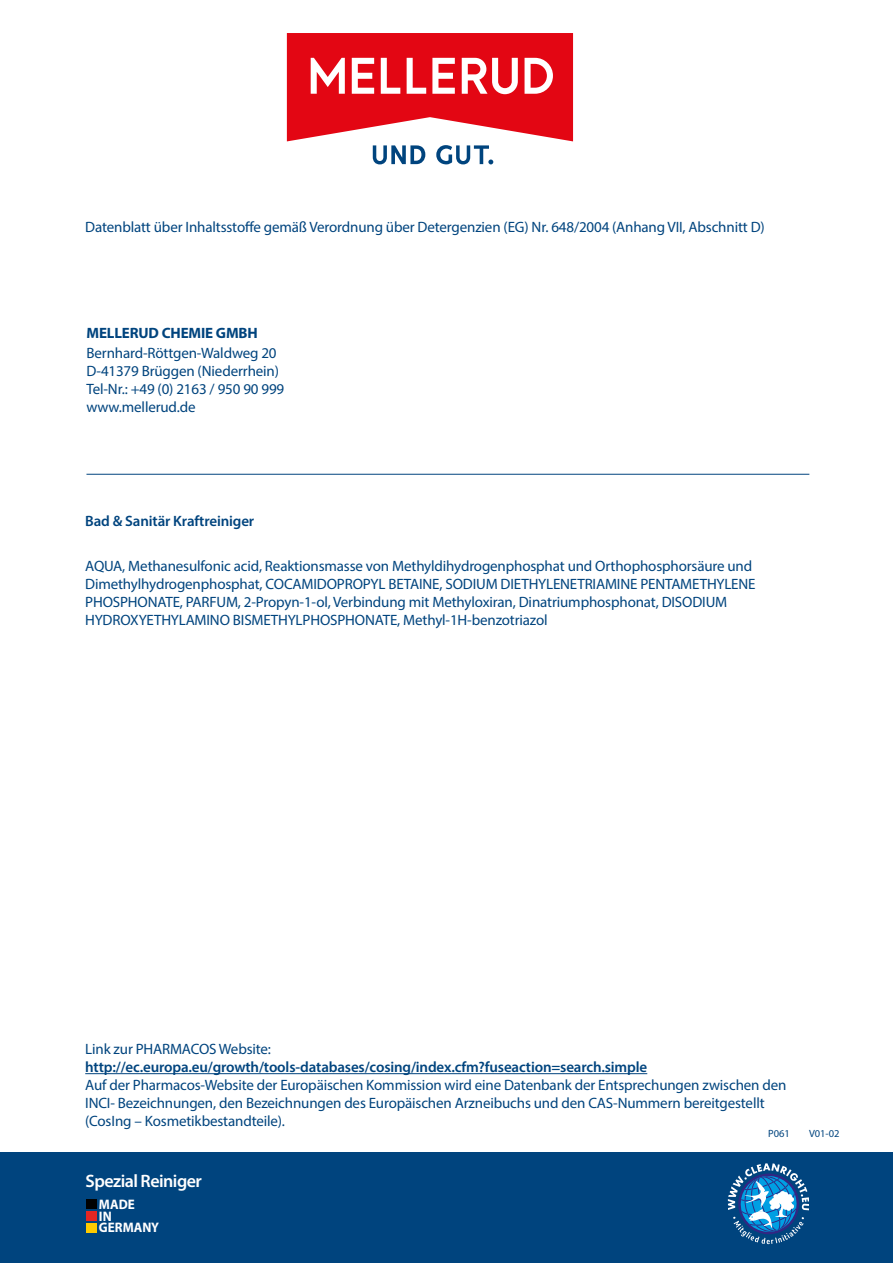
<style>
.page{position:relative;width:893px;height:1263px;background:#fff}
.page>*{position:absolute;margin:0;border:0;box-sizing:border-box;transform-origin:0 0}
.t1{font:600 18px "Myriad Pro";letter-spacing:-.03em;color:#fff}
.t2{font:15px/18px "Myriad Pro";letter-spacing:-.01em;color:#00447e}
.t3{font:600 15px "Myriad Pro";letter-spacing:-.01em;color:#00447e}
.t4{font:700 15px "Myriad Pro";letter-spacing:-.01em;color:#00447e}
.t5{font:700 13.8px/11.7px "Myriad Pro";color:#fff;scale:.95 1}
.t6{font:10.5px "Myriad Pro";color:#00447e}
</style>
<div class="page">
<div style="left:0;top:1152px;width:893px;height:111px;background:#00447e"></div>
<hr style="left:85px;top:1073px;width:562px;height:1px;background:#00447e">
<hr style="left:86px;top:474px;width:723px;height:1px;background:#00447e">
<svg style="left:728px;top:1163px;width:81px;height:81px"></svg>
<div style="left:86px;top:1200px;width:10px;height:9px;background:#010202"></div>
<div style="left:86px;top:1211px;width:10px;height:10px;background:#e52622"></div>
<div style="left:86px;top:1223px;width:10px;height:9px;background:#feca00"></div>
<svg style="left:287px;top:33px;width:286px;height:131px"></svg>
<p class="t2" style="left:85px;top:218px;width:681px">Datenblatt ü ber Inhaltsstoffe gemäß Verordnung ü ber Detergenzien (EG) Nr. 648/2004 (Anhang VII, Abschnitt D)</p>
<p class="t4" style="left:86px;top:323px;width:173px">MELLERUD CHEMIE GMBH</p>
<p class="t2" style="left:86px;top:343px;width:199px">Bernhard-Röttgen-Waldweg 20<br>D-41379 Brüggen (Niederrhein)<br>Tel-Nr.: +49 (0) 2163 / 950 90 999 www.mellerud.de</p>
<p class="t3" style="left:85px;top:512px;width:171px">Bad &amp; Sanitär Kraftreiniger</p>
<p class="t2" style="left:85px;top:556px;width:672px">AQUA, Methanesulfonic acid, Reaktionsmasse von Methyldihydrogenphosphat und Orthophosphorsäure und Dimethylhydrogenphosphat, COCAMIDOPROPYL BETAINE, SODIUM DIETHYLENETRIAMINE PENTAMETHYLENE PHOSPHONATE, PARFUM, 2-Propyn-1-ol, Verbindung mit Methyloxiran, Dinatriumphosphonat, DISODIUM HYDROXYETHYLAMINO BISMETHYLPHOSPHONATE, Methyl-1H-benzotriazol</p>
<p class="t2" style="left:85px;top:1040px;width:187px">Link zur PHARMACOS Website:</p>
<p class="t3" style="left:85px;top:1057px;width:564px">http://ec.europa.eu/growth/tools-databases/cosing/index.cfm?fuseaction=search.simple</p>
<p class="t2" style="left:85px;top:1076px;width:703px">Auf der Pharmacos-Website der Europäischen Kommission wird eine Datenbank der Entsprechungen zwischen den<br>INCI- Bezeichnungen, den Bezeichnungen des Europäischen Arzneibuchs und den CAS-Nummern bereitgestellt (CosIng – Kosmetikbestandteile).</p>
<p class="t6" style="left:768px;top:1127px;width:23px">P061</p>
<p class="t1" style="left:86px;top:1170px;width:118px">Spezial Reiniger</p>
<p class="t5" style="left:99px;top:1198px;width:65px">MADE<br>IN<br>GERMANY</p>
<p class="t6" style="left:809px;top:1127px;width:32px">V01-02</p>
</div>
